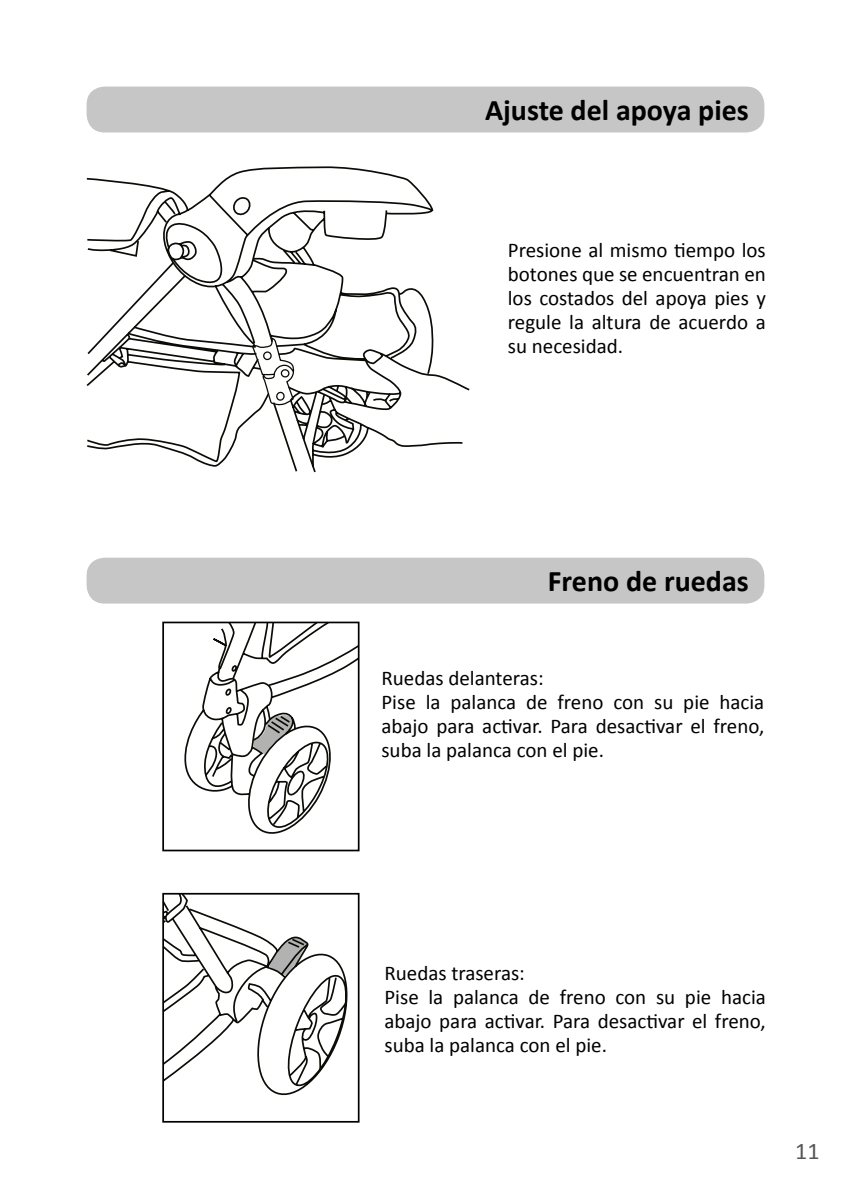
<style>
.page{position:relative;width:851px;height:1191px;background:#fff}
.page>*{position:absolute;margin:0;border:0;box-sizing:border-box;transform-origin:0 0}
.t1{font:700 30px "Calibri";color:#000}
.t2{font:24px "Calibri";color:#575756}
.t3{font:21px/24px "Calibri";color:#000}
</style>
<div class="page">
<div style="left:87px;top:87px;width:677px;height:45px;background:#c6c6c6;border-radius:18px"></div>
<div style="left:87px;top:557px;width:677px;height:46px;background:#c6c6c6;border-radius:18px"></div>
<svg style="left:86px;top:166px;width:384px;height:307px"></svg>
<svg style="left:248px;top:338px;width:48px;height:71px"></svg>
<svg style="left:183px;top:603px;width:178px;height:236px"></svg>
<svg style="left:207px;top:637px;width:22px;height:11px"></svg>
<div style="left:162px;top:621px;width:197px;height:230px;border:2px solid #000"></div>
<svg style="left:162px;top:892px;width:190px;height:204px"></svg>
<div style="left:162px;top:893px;width:197px;height:229px;border:2px solid #000"></div>
<h1 class="t1" style="left:485px;top:91px;width:265px">Ajuste del apoya pies</h1>
<p class="t3" style="left:507px;top:238px;width:259px;text-align:justify">Presione al mismo tiempo los botones que se encuentran en los costados del apoya pies y regule la altura de acuerdo a su necesidad.</p>
<h1 class="t1" style="left:547px;top:562px;width:202px">Freno de ruedas</h1>
<p class="t3" style="left:381px;top:666px;width:384px">Ruedas delanteras:<br>Pise la palanca de freno con su pie hacia abajo para activar. Para desactivar el freno, suba la palanca con el pie.</p>
<p class="t3" style="left:384px;top:960px;width:383px">Ruedas traseras:<br>Pise la palanca de freno con su pie hacia abajo para activar. Para desactivar el freno, suba la palanca con el pie.</p>
<p class="t2" style="left:795px;top:1135px;width:26px">11</p>
</div>
